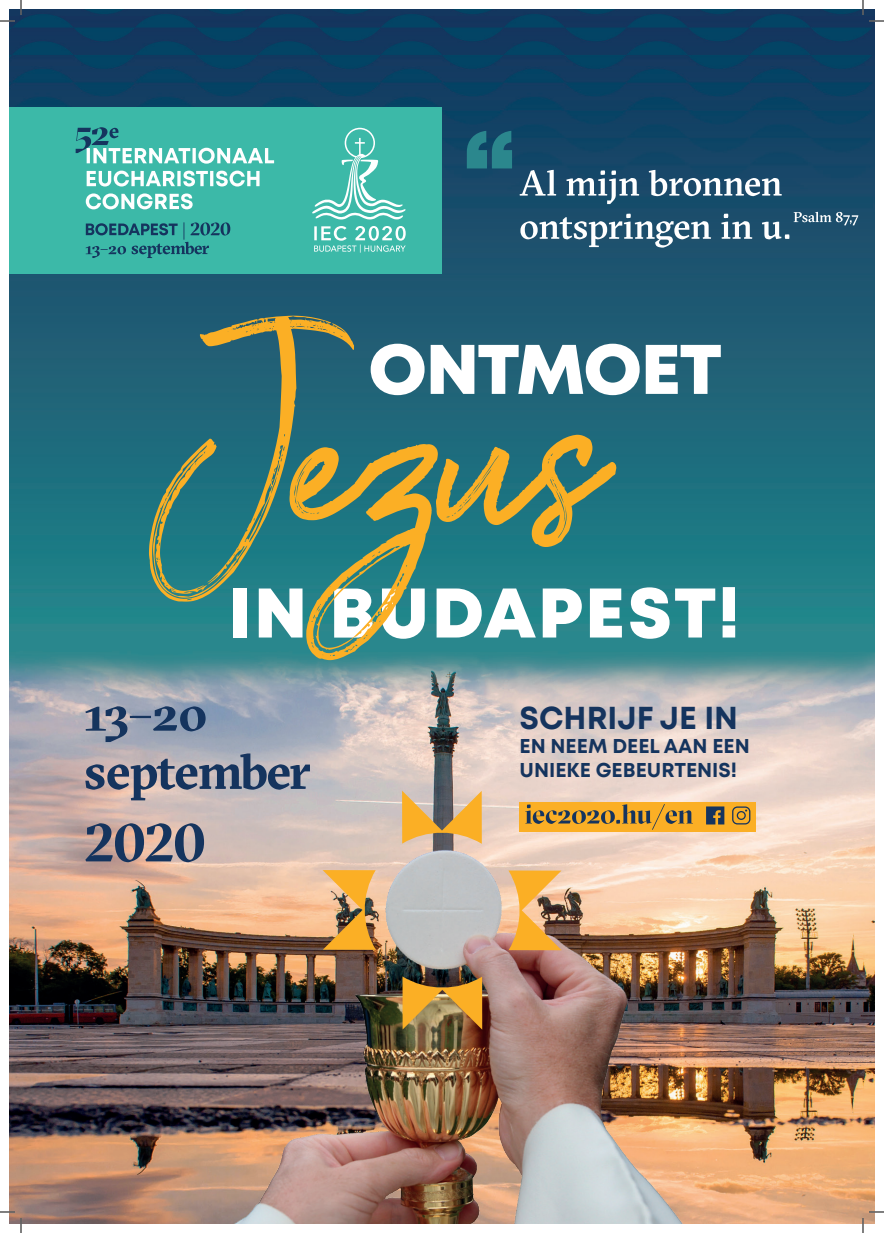
<style>
.page{position:relative;width:884px;height:1233px;background:#fff}
.page>*{position:absolute;margin:0;border:0;box-sizing:border-box;transform-origin:0 0}
.t1{font:298.1px "Brownhill Script";color:#fbaf25}
.t2{font:800 70px "Mont";letter-spacing:.035em;color:#fff}
.t3{font:800 70px "Mont";letter-spacing:-.02em;color:#fff}
.t4{font:700 31.7px "Mont";color:#15345e}
.t5{font:700 20px/24px "Mont";color:#15345e}
</style>
<div class="page">
<img style="left:10px;top:17px;width:864px;height:1206px">
<img style="left:117px;top:848px;width:636px;height:375px">
<img style="left:323px;top:790px;width:239px;height:239px">
<div style="left:519px;top:802px;width:237px;height:30px;background:#fbaf25"></div>
<svg style="left:706px;top:806px;width:18px;height:18px"></svg>
<svg style="left:732px;top:806px;width:18px;height:18px"></svg>
<svg style="left:525px;top:804px;width:168px;height:25px"></svg>
<svg style="left:467px;top:131px;width:45px;height:37px"></svg>
<svg style="left:520px;top:170px;width:262px;height:34px"></svg>
<svg style="left:520px;top:212px;width:338px;height:36px"></svg>
<div style="left:10px;top:107px;width:432px;height:166px;background:#3cb9a8"></div>
<svg style="left:312px;top:128px;width:94px;height:125px"></svg>
<svg style="left:86px;top:171px;width:174px;height:38px"></svg>
<svg style="left:75px;top:127px;width:199px;height:37px"></svg>
<svg style="left:85px;top:222px;width:145px;height:36px"></svg>
<svg style="left:85px;top:706px;width:121px;height:36px"></svg>
<svg style="left:85px;top:823px;width:119px;height:39px"></svg>
<svg style="left:85px;top:753px;width:225px;height:47px"></svg>
<svg style="left:0;top:1211px;width:15px;height:1px"></svg>
<svg style="left:869px;top:1211px;width:15px;height:1px"></svg>
<svg style="left:0;top:0;width:22px;height:22px"></svg>
<svg style="left:20px;top:1218px;width:2px;height:15px"></svg>
<svg style="left:862px;top:0;width:22px;height:22px"></svg>
<svg style="left:862px;top:1218px;width:2px;height:15px"></svg>
<h1 class="t1" style="left:149px;top:249px;width:461px">Jezus</h1>
<h2 class="t3" style="left:368px;top:324px;width:355px">ONTMOET</h2>
<h2 class="t2" style="left:228px;top:567px;width:513px">IN BUDAPEST!</h2>
<h3 class="t4" style="left:519px;top:697px;width:220px">SCHRIJF JE IN</h3>
<p class="t5" style="left:519px;top:734px;width:232px">EN NEEM DEEL AAN EEN<br>UNIEKE GEBEURTENIS!</p>
</div>
